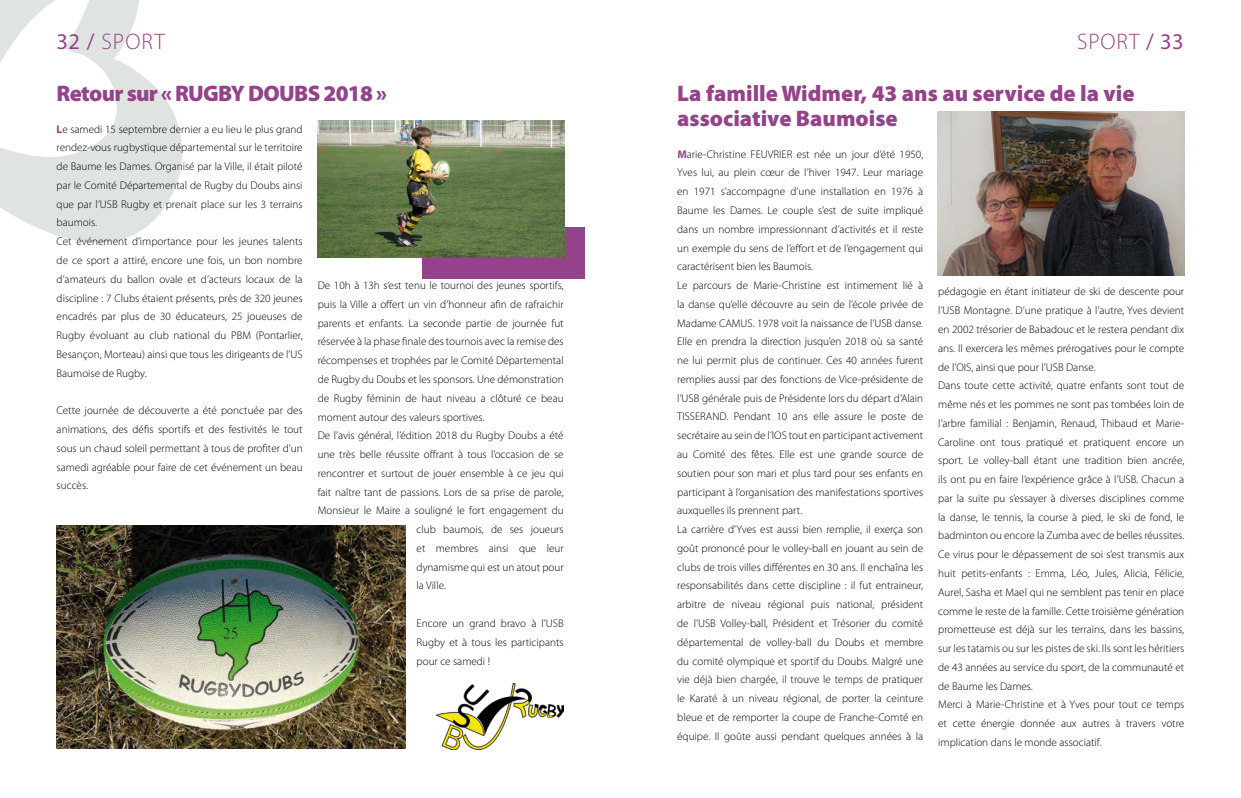
<style>
.page{position:relative;width:1241px;height:798px;background:#fff}
.page>*{position:absolute;margin:0;border:0;box-sizing:border-box;transform-origin:0 0}
.t1{font:900 22.5px/25px "Myriad Pro";color:#94438b}
.t2{font:900 22.5px "Myriad Pro";letter-spacing:-.03em;color:#94438b}
.t3{font:300 22.5px "Myriad Pro";letter-spacing:.05em;color:#94438b}
.t4{font:300 11.12px/18.8px "Myriad Pro";color:#000}
.s1{font-weight:400}
.s2{font-weight:700;color:#94438b}
</style>
<div class="page">
<svg style="left:0;top:0;width:182px;height:243px;fill:#dfe4e1"></svg>
<img style="left:436px;top:683px;width:127px;height:65px">
<img style="left:56px;top:525px;width:350px;height:223px">
<div style="left:422px;top:227px;width:163px;height:51px;background:#94438b"></div>
<img style="left:937px;top:111px;width:247px;height:164px">
<img style="left:318px;top:121px;width:246px;height:136px">
<h1 class="t3" style="left:56px;top:28px;width:110px"><span class="s1">32 /</span> SPORT</h1>
<h1 class="t3" style="left:1076px;top:28px;width:108px">SPORT <span class="s1">/ 33</span></h1>
<h1 class="t2" style="left:57px;top:79px;width:332px">Retour sur « RUGBY DOUBS 2018 »</h1>
<p class="t4" style="left:57px;top:119px;width:247px"><span class="s2">L</span>e samedi 15 septembre dernier a eu lieu le plus grand rendez-vous rugbystique départemental sur le territoire de Baume les Dames. Organisé par la Ville, il était piloté par le Comité Départemental de Rugby du Doubs ainsi que par l’USB Rugby et prenait place sur les 3 terrains baumois.<br>Cet événement d’importance pour les jeunes talents de ce sport a attiré, encore une fois, un bon nombre d’amateurs du ballon ovale et d’acteurs locaux de la discipline : 7 Clubs étaient présents, près de 320 jeunes encadrés par plus de 30 éducateurs, 25 joueuses de Rugby évoluant au club national du PBM (Pontarlier, Besançon, Morteau) ainsi que tous les dirigeants de l’US Baumoise de Rugby.</p>
<p class="t4" style="left:57px;top:401px;width:247px;text-align:justify">Cette journée de découverte a été ponctuée par des animations, des défis sportifs et des festivités le tout sous un chaud soleil permettant à tous de profiter d’un samedi agréable pour faire de cet événement un beau succès.</p>
<h1 class="t1" style="left:677px;top:80px;width:459px">La famille Widmer, 43 ans au service de la vie associative Baumoise</h1>
<p class="t4" style="left:677px;top:144px;width:247px"><span class="s2">M</span>arie-Christine FEUVRIER est née un jour d’été 1950, Yves lui, au plein cœur de l’hiver 1947. Leur mariage en 1971 s’accompagne d’une installation en 1976 à Baume les Dames. Le couple s’est de suite impliqué dans un nombre impressionnant d’activités et il reste un exemple du sens de l’effort et de l’engagement qui caractérisent bien les Baumois.<br>Le parcours de Marie-Christine est intimement lié à la danse qu’elle découvre au sein de l’école privée de Madame CAMUS. 1978 voit la naissance de l’USB danse.<br>Elle en prendra la direction jusqu’en 2018 où sa santé ne lui permit plus de continuer. Ces 40 années furent remplies aussi par des fonctions de Vice-présidente de l’USB générale puis de Présidente lors du départ d’Alain TISSERAND. Pendant 10 ans elle assure le poste de secrétaire au sein de l’IOS tout en participant activement au Comité des fêtes. Elle est une grande source de soutien pour son mari et plus tard pour ses enfants en participant à l’organisation des manifestations sportives auxquelles ils prennent part.<br>La carrière d’Yves est aussi bien remplie, il exerça son goût prononcé pour le volley-ball en jouant au sein de clubs de trois villes différentes en 30 ans. Il enchaîna les responsabilités dans cette discipline : il fut entraineur, arbitre de niveau régional puis national, président de l’USB Volley-ball, Président et Trésorier du comité départemental de volley-ball du Doubs et membre du comité olympique et sportif du Doubs. Malgré une vie déjà bien chargée, il trouve le temps de pratiquer le Karaté à un niveau régional, de porter la ceinture bleue et de remporter la coupe de Franche-Comté en équipe. Il goûte aussi pendant quelques années à la</p>
<p class="t4" style="left:317px;top:276px;width:247px">De 10h à 13h s’est tenu le tournoi des jeunes sportifs,</p>
<p class="t4" style="left:317px;top:294px;width:247px">puis la Ville a offert un vin d’honneur afin de rafraichir</p>
<p class="t4" style="left:317px;top:313px;width:247px">parents et enfants. La seconde partie de journée fut</p>
<p class="t4" style="left:317px;top:332px;width:247px">réservée à la phase finale des tournois avec la remise des</p>
<p class="t4" style="left:317px;top:351px;width:247px">récompenses et trophées par le Comité Départemental</p>
<p class="t4" style="left:317px;top:369px;width:247px">de Rugby du Doubs et les sponsors. Une démonstration</p>
<p class="t4" style="left:317px;top:388px;width:247px">de Rugby féminin de haut niveau a clôturé ce beau</p>
<p class="t4" style="left:317px;top:407px;width:168px">moment autour des valeurs sportives.</p>
<p class="t4" style="left:317px;top:426px;width:247px">De l’avis général, l’édition 2018 du Rugby Doubs a été</p>
<p class="t4" style="left:317px;top:444px;width:247px">une très belle réussite offrant à tous l’occasion de se</p>
<p class="t4" style="left:317px;top:463px;width:247px">rencontrer et surtout de jouer ensemble à ce jeu qui</p>
<p class="t4" style="left:317px;top:482px;width:247px">fait naître tant de passions. Lors de sa prise de parole,</p>
<p class="t4" style="left:317px;top:501px;width:247px">Monsieur le Maire a souligné le fort engagement du</p>
<p class="t4" style="left:416px;top:519px;width:148px">club baumois, de ses joueurs</p>
<p class="t4" style="left:416px;top:538px;width:148px">et membres ainsi que leur</p>
<p class="t4" style="left:416px;top:557px;width:148px">dynamisme qui est un atout pour</p>
<p class="t4" style="left:416px;top:576px;width:31px">la Ville.</p>
<p class="t4" style="left:416px;top:613px;width:148px;text-align:justify">Encore un grand bravo à l’USB Rugby et à tous les participants pour ce samedi !</p>
<p class="t4" style="left:938px;top:282px;width:247px">pédagogie en étant initiateur de ski de descente pour l’USB Montagne. D’une pratique à l’autre, Yves devient en 2002 trésorier de Babadouc et le restera pendant dix ans. Il exercera les mêmes prérogatives pour le compte de l’OIS, ainsi que pour l’USB Danse.<br>Dans toute cette activité, quatre enfants sont tout de même nés et les pommes ne sont pas tombées loin de l’arbre familial : Benjamin, Renaud, Thibaud et Marie-Caroline ont tous pratiqué et pratiquent encore un sport. Le volley-ball étant une tradition bien ancrée, ils ont pu en faire l’expérience grâce à l’USB. Chacun a par la suite pu s’essayer à diverses disciplines comme la danse, le tennis, la course à pied, le ski de fond, le badminton ou encore la Zumba avec de belles réussites.<br>Ce virus pour le dépassement de soi s’est transmis aux huit petits-enfants : Emma, Léo, Jules, Alicia, Félicie, Aurel, Sasha et Mael qui ne semblent pas tenir en place comme le reste de la famille. Cette troisième génération prometteuse est déjà sur les terrains, dans les bassins, sur les tatamis ou sur les pistes de ski. Ils sont les héritiers de 43 années au service du sport, de la communauté et de Baume les Dames.<br>Merci à Marie-Christine et à Yves pour tout ce temps et cette énergie donnée aux autres à travers votre implication dans le monde associatif.</p>
</div>
